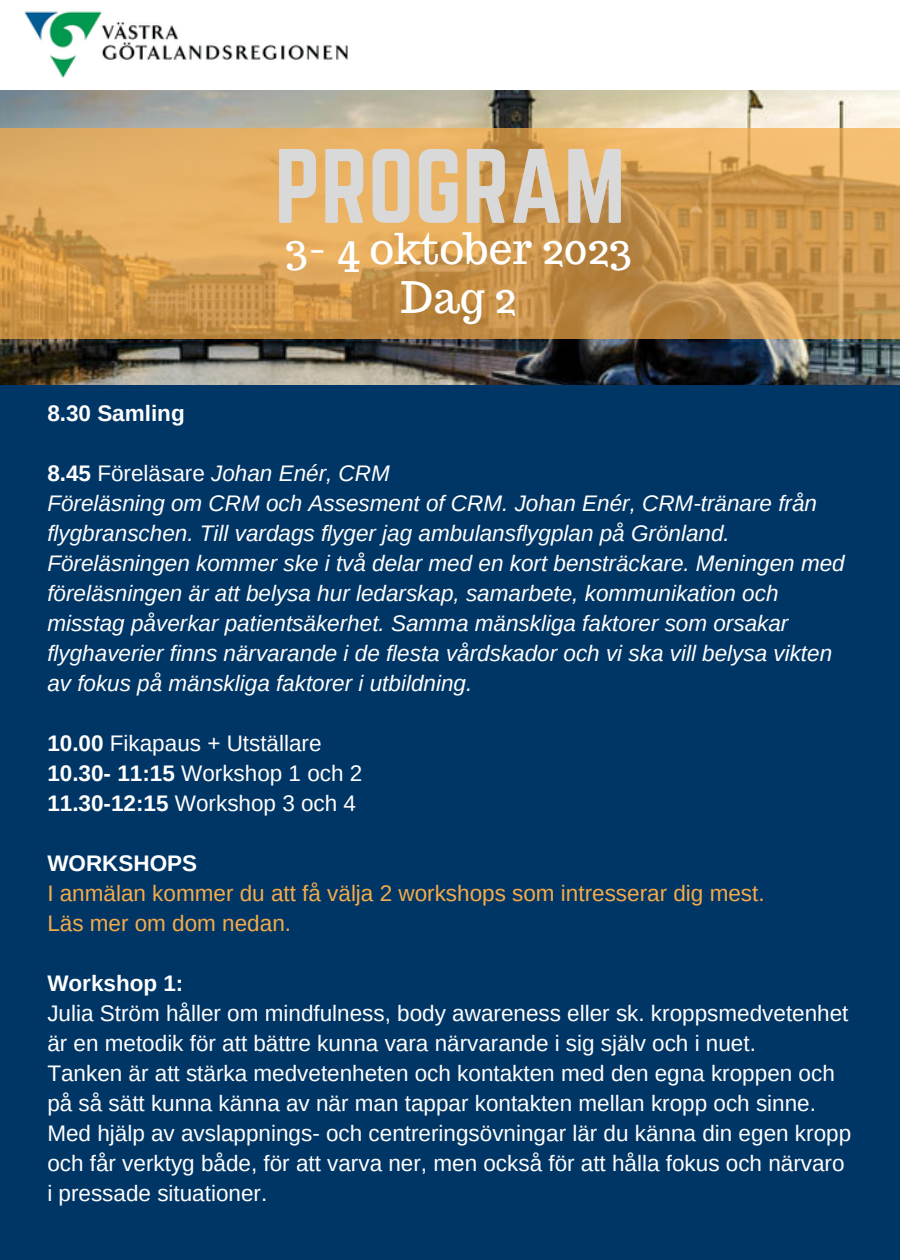
<style>
.page{position:relative;width:900px;height:1260px;background:#003666}
.page>*{position:absolute;margin:0;border:0;box-sizing:border-box;transform-origin:0 0}
.t1{font:92.5px "Norwester";color:#d9d9d9}
.t2{font:42.5px "Trocchi";color:#fff}
.t3{font:22.5px/30px "Arimo";color:#fff}
.t4{font:italic 22.5px/30px "Arimo";color:#fff}
.t5{font:22.5px "Arimo";color:#f5ab49}
.t6{font:700 22.5px "Arimo";color:#fff}
.s1{font-weight:700;font-style:normal}
.s2{font-style:normal}
.s3{font-weight:700}
</style>
<div class="page">
<img style="left:0;top:90px;width:900px;height:294px">
<svg style="left:0;top:128px;width:900px;height:211px"></svg>
<div style="left:0;top:0;width:900px;height:90px;background:#fff"></div>
<img style="left:24px;top:11px;width:324px;height:67px">
<p class="t1" style="left:274px;top:130px;width:353px">PROGRAM</p>
<p class="t2" style="left:285px;top:221px;width:348px">3- 4 oktober 2023</p>
<p class="t2" style="left:401px;top:270px;width:117px">Dag 2</p>
<p class="t6" style="left:47px;top:401px;width:139px">8.30 Samling</p>
<p class="t4" style="left:47px;top:458px;width:344px"><span class="s1">8.45</span> <span class="s2">Föreläsare</span> Johan Enér, CRM</p>
<p class="t4" style="left:47px;top:488px;width:771px">Föreläsning om CRM och Assesment of CRM. Johan Enér, CRM-tränare från flygbranschen. Till vardags flyger jag ambulansflygplan på Grönland.</p>
<p class="t4" style="left:47px;top:548px;width:799px">Föreläsningen kommer ske i två delar med en kort bensträckare. Meningen med föreläsningen är att belysa hur ledarskap, samarbete, kommunikation och misstag påverkar patientsäkerhet. Samma mänskliga faktorer som orsakar flyghaverier finns närvarande i de flesta vårdskador och vi ska vill belysa vikten av fokus på mänskliga faktorer i utbildning.</p>
<p class="t3" style="left:47px;top:728px;width:276px"><span class="s3">10.00</span> Fikapaus + Utställare</p>
<p class="t3" style="left:47px;top:758px;width:317px"><span class="s3">10.30- 11:15</span> Workshop 1 och 2</p>
<p class="t3" style="left:47px;top:788px;width:310px"><span class="s3">11.30-12:15</span> Workshop 3 och 4</p>
<p class="t6" style="left:47px;top:851px;width:151px">WORKSHOPS</p>
<p class="t5" style="left:47px;top:881px;width:719px">I anmälan kommer du att få välja 2 workshops som intresserar dig mest.</p>
<p class="t5" style="left:47px;top:911px;width:245px">Läs mer om dom nedan.</p>
<p class="t6" style="left:47px;top:971px;width:138px">Workshop 1:</p>
<p class="t3" style="left:47px;top:998px;width:803px">Julia Ström håller om mindfulness, body awareness eller sk. kroppsmedvetenhet är en metodik för att bättre kunna vara närvarande i sig själv och i nuet.</p>
<p class="t3" style="left:47px;top:1058px;width:805px">Tanken är att stärka medvetenheten och kontakten med den egna kroppen och på så sätt kunna känna av när man tappar kontakten mellan kropp och sinne.<br>Med hjälp av avslappnings- och centreringsövningar lär du känna din egen kropp och får verktyg både, för att varva ner, men också för att hålla fokus och närvaro i pressade situationer.</p>
</div>
